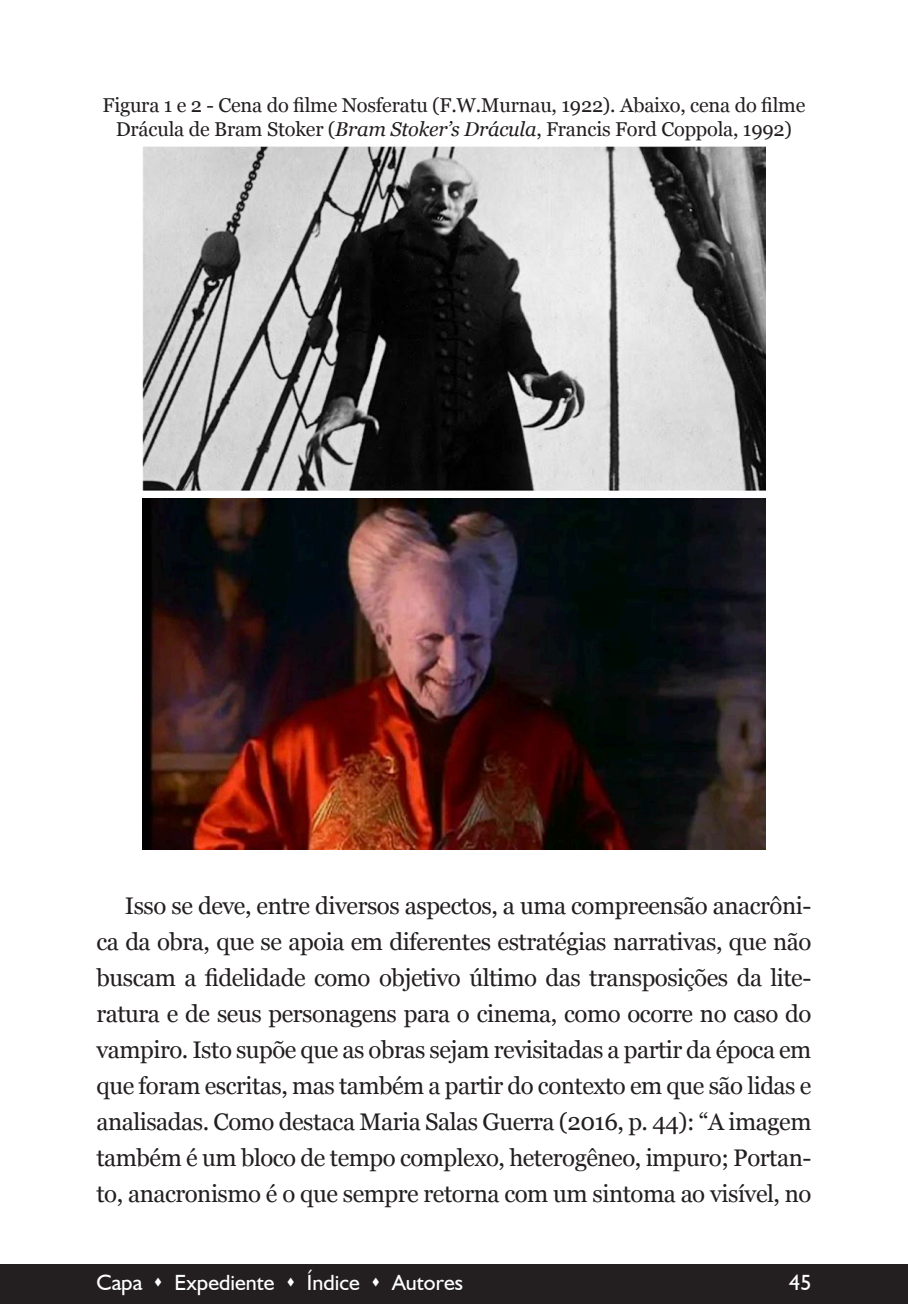
<style>
.page{position:relative;width:908px;height:1304px;background:#fff}
.page>*{position:absolute;margin:0;border:0;box-sizing:border-box;transform-origin:0 0}
.t1{font:24px/36px "Georgia";letter-spacing:-.02em;color:#231f20;text-align:justify}
.t2{font:22px "Humanist 521 BT";color:#fff}
.t3{font:20px/24px "Georgia";letter-spacing:-.01em;color:#231f20;text-align:center}
.s1{font-style:italic}
</style>
<div class="page">
<div style="left:0;top:1264px;width:907px;height:40px;background:#231f20"></div>
<img style="left:142px;top:146px;width:623px;height:344px">
<img style="left:142px;top:498px;width:623px;height:351px">
<p class="t3" style="left:102px;top:92px;width:704px">Figura 1 e 2 - Cena do filme Nosferatu (F.W.Murnau, 1922). Abaixo, cena do filme<br>Drácula de Bram Stoker (<span class="s1">Bram Stoker’s Drácula</span>, Francis Ford Coppola, 1992)</p>
<p class="t1" style="left:96px;top:887px;width:716px;text-indent:28px">Isso se deve, entre diversos aspectos, a uma compreensão anacrôni&shy;ca da obra, que se apoia em diferentes estratégias narrativas, que não buscam a fidelidade como objetivo último das transposições da lite&shy;ratura e de seus personagens para o cinema, como ocorre no caso do vampiro. Isto supõe que as obras sejam revisitadas a partir da época em que foram escritas, mas também a partir do contexto em que são lidas e analisadas. Como destaca Maria Salas Guerra (2016, p. 44): “A imagem também é um bloco de tempo complexo, heterogêneo, impuro; Portan&shy;to, anacronismo é o que sempre retorna com um sintoma ao visível, no</p>
<p class="t2" style="left:96px;top:1269px;width:368px">Capa ▲ Expediente ▲ Índice ▲ Autores</p>
<p class="t2" style="left:788px;top:1268px;width:24px">45</p>
</div>
